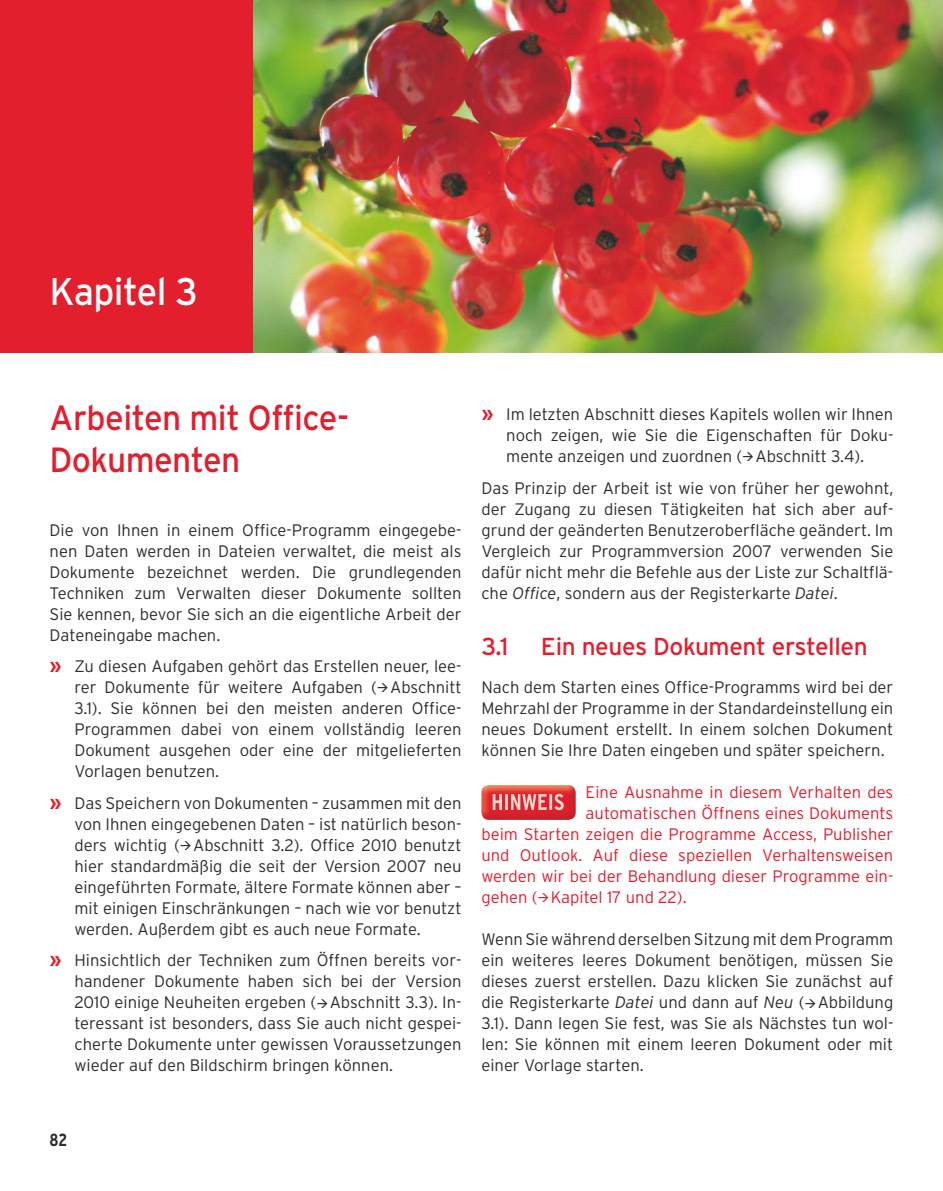
<style>
.page{position:relative;width:943px;height:1191px;background:#fff}
.page>*{position:absolute;margin:0;border:0;box-sizing:border-box;transform-origin:0 0}
.t1{font:38.5px "Interstate";letter-spacing:-.015em;color:#fff;scale:.96 1}
.t2{font:35px/42px "Interstate";letter-spacing:-.015em;color:#e31e2d;scale:.96 1}
.t3{font:24.5px "Interstate";letter-spacing:-.015em;color:#e31e2d}
.t4{font:700 condensed 17.5px "Interstate";color:#2d2c2e}
.t5{font:300 16.62px/21px "Interstate";color:#2d2c2e;text-align:justify}
.t6{font:300 16.62px "Interstate";color:#e31e2d}
.s1{font-weight:700;font-size:19.25px;color:#e31e2d}
.s2{font-style:italic}
</style>
<div class="page">
<img style="left:253px;top:0;width:689px;height:352px">
<img style="left:481px;top:785px;width:94px;height:35px">
<img style="left:492px;top:793px;width:72px;height:17px">
<div style="left:0;top:0;width:253px;height:352px;background:#e31e2d"></div>
<h1 class="t1" style="left:50px;top:270px;width:156px">Kapitel 3</h1>
<h2 class="t2" style="left:50px;top:396px;width:313px">Arbeiten mit Office-<br>Dokumenten</h2>
<p class="t5" style="left:50px;top:519px;width:413px">Die von Ihnen in einem Office-Programm eingegebe&shy;nen Daten werden in Dateien verwaltet, die meist als Dokumente bezeichnet werden. Die grundlegenden Techniken zum Verwalten dieser Dokumente sollten Sie kennen, bevor Sie sich an die eigentliche Arbeit der Daten eingabe machen.</p>
<p class="t5" style="left:74px;top:656px;width:388px;text-indent:-25px"><span class="s1">»</span> Zu diesen Aufgaben gehört das Erstellen neuer, lee&shy;rer Dokumente für weitere Aufgaben (→Abschnitt 3.1). Sie können bei den meisten anderen Office-Programmen dabei von einem vollständig leeren Dokument ausgehen oder eine der mitgelieferten Vorlagen benutzen.</p>
<p class="t5" style="left:74px;top:792px;width:388px;text-indent:-25px"><span class="s1">»</span> Das Speichern von Dokumenten – zusammen mit den von Ihnen eingegebenen Daten – ist natürlich beson&shy;ders wichtig (→Abschnitt 3.2). Office 2010 benutzt hier standardmäßig die seit der Version 2007 neu eingeführten Formate, ältere Formate können aber – mit einigen Einschränkungen – nach wie vor benutzt werden. Außerdem gibt es auch neue Formate.</p>
<p class="t5" style="left:74px;top:950px;width:388px;text-indent:-25px"><span class="s1">»</span> Hinsichtlich der Techniken zum Öffnen bereits vor&shy;handener Dokumente haben sich bei der Version 2010 einige Neuheiten ergeben (→Abschnitt 3.3). In&shy;teressant ist besonders, dass Sie auch nicht gespei&shy;cherte Dokumente unter gewissen Voraussetzungen wieder auf den Bildschirm bringen können.</p>
<p class="t5" style="left:506px;top:404px;width:388px;text-indent:-25px"><span class="s1">»</span> Im letzten Abschnitt dieses Kapitels wollen wir Ihnen noch zeigen, wie Sie die Eigenschaften für Doku&shy;mente anzeigen und zuordnen (→Abschnitt 3.4).</p>
<p class="t5" style="left:481px;top:477px;width:413px">Das Prinzip der Arbeit ist wie von früher her gewohnt, der Zugang zu diesen Tätigkeiten hat sich aber auf&shy;grund der geänderten Benutzeroberfläche geändert. Im Vergleich zur Programmversion 2007 verwenden Sie dafür nicht mehr die Befehle aus der Liste zur Schaltflä&shy;che <span class="s2">Office</span>, sondern aus der Registerkarte <span class="s2">Datei</span>.</p>
<h3 class="t3" style="left:481px;top:632px;width:29px">3.1</h3>
<h3 class="t3" style="left:541px;top:632px;width:328px">Ein neues Dokument er stellen</h3>
<p class="t5" style="left:481px;top:677px;width:413px">Nach dem Starten eines Office-Programms wird bei der Mehrzahl der Programme in der Standardeinstellung ein neues Dokument erstellt. In einem solchen Dokument können Sie Ihre Daten eingeben und später speichern.</p>
<p class="t6" style="left:585px;top:783px;width:309px">Eine Ausnahme in diesem Verhalten des</p>
<p class="t6" style="left:585px;top:804px;width:309px">automatischen Öffnens eines Dokuments</p>
<p class="t6" style="left:481px;top:825px;width:413px">beim Starten zeigen die Programme Access, Publisher</p>
<p class="t6" style="left:481px;top:846px;width:413px">und Outlook. Auf diese speziellen Verhaltensweisen</p>
<p class="t6" style="left:481px;top:867px;width:413px">werden wir bei der Behandlung dieser Programme ein-</p>
<p class="t6" style="left:481px;top:888px;width:207px">gehen (→Kapitel 17 und 22).</p>
<p class="t5" style="left:481px;top:929px;width:413px">Wenn Sie während derselben Sitzung mit dem Programm ein weiteres leeres Dokument benötigen, müssen Sie dieses zuerst erstellen. Dazu klicken Sie zunächst auf die Registerkarte <span class="s2">Datei</span> und dann auf <span class="s2">Neu</span> (→Abbildung 3.1). Dann legen Sie fest, was Sie als Nächstes tun wol&shy;len: Sie können mit einem leeren Dokument oder mit einer Vorlage starten.</p>
<p class="t4" style="left:50px;top:1129px;width:19px">82</p>
</div>
